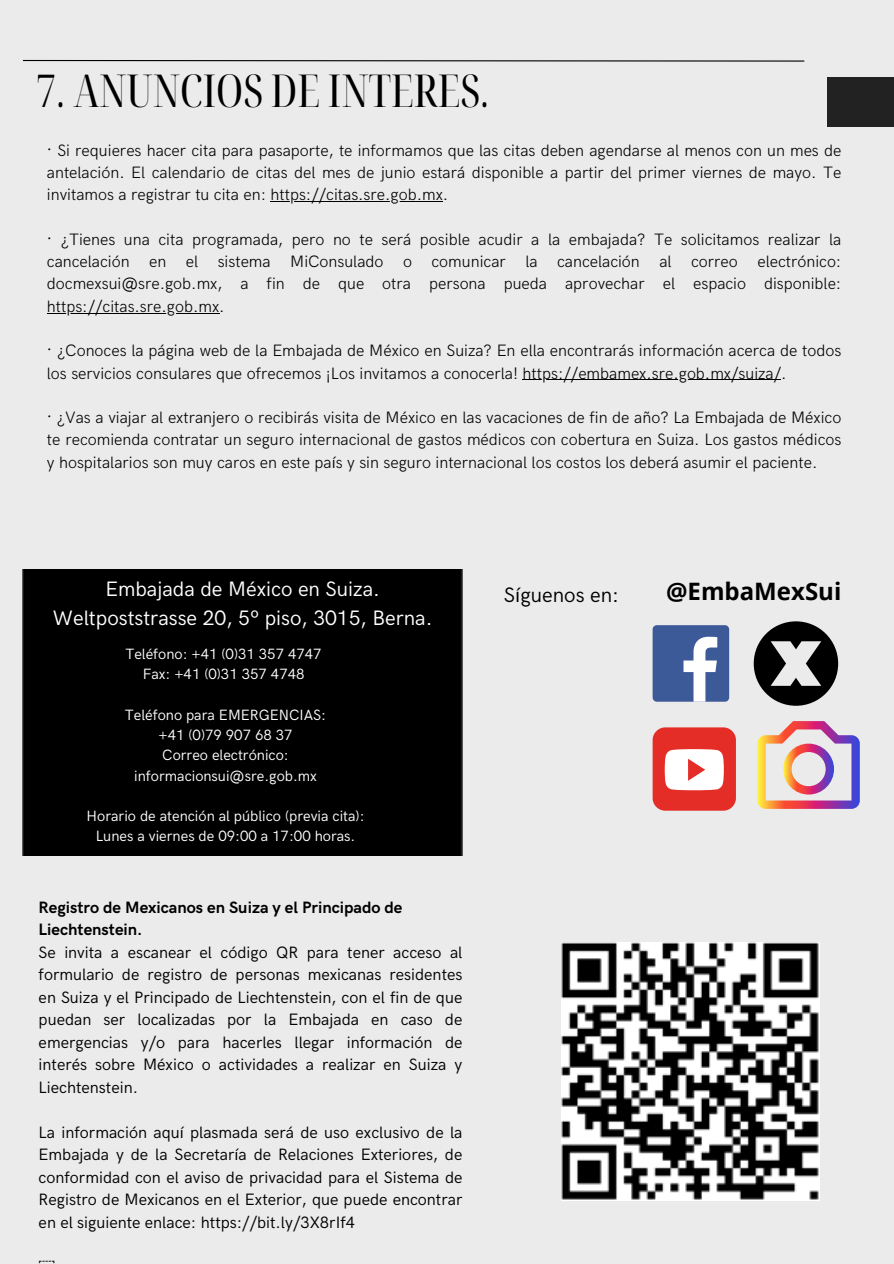
<style>
.page{position:relative;width:894px;height:1264px;background:#fff}
.page>*{position:absolute;margin:0;border:0;box-sizing:border-box;transform-origin:0 0}
.t1{font:extra-condensed 45.3px "Noto Serif Display";color:#000}
.t2{font:700 24px "Open Sans";color:#000}
.t3{font:20.85px/29.2px "HK Grotesk";color:#fff;text-align:center}
.t4{font:20.85px "HK Grotesk";color:#000}
.t5{font:300 16.5px/22.4px "HK Grotesk";color:#000;text-align:justify}
.t6{font:16.5px/22.5px "HK Grotesk";color:#000;text-align:justify}
.t7{font:700 16.5px/22.5px "HK Grotesk";color:#000}
.t8{font:14.85px/20.2px "HK Grotesk";color:#fff;text-align:center}
</style>
<div class="page">
<div style="left:0;top:0;width:893px;height:1263px;background:#ebebeb"></div>
<div style="left:826px;top:77px;width:67px;height:50px;background:#222"></div>
<svg style="left:23px;top:59px;width:782px;height:3px"></svg>
<img style="left:561px;top:942px;width:258px;height:258px">
<div style="left:23px;top:570px;width:439px;height:285px;background:#000"></div>
<div style="left:652px;top:625px;width:77px;height:76px;background:#3d5a98;border-radius:4px"></div>
<svg style="left:683px;top:636px;width:34px;height:65px"></svg>
<div style="left:652px;top:727px;width:83px;height:83px;background:#e52d27;border-radius:13px"></div>
<svg style="left:664px;top:749px;width:59px;height:41px;background:#fbe2e1"></svg>
<svg style="left:753px;top:621px;width:84px;height:84px"></svg>
<svg style="left:757px;top:721px;width:102px;height:87px"></svg>
<hr style="left:270px;top:201px;width:173px;height:1px;background:#000">
<hr style="left:47px;top:312px;width:172px;height:1px;background:#000">
<hr style="left:522px;top:379px;width:259px;height:1px;background:#000">
<h1 class="t1" style="left:36px;top:58px;width:455px">7. ANUNCIOS DE INTERES.</h1>
<p class="t5" style="left:47px;top:139px;width:795px">· Si requieres hacer cita para pasaporte, te informamos que las citas deben agendarse al menos con un mes de antelación. El calendario de citas del mes de junio estará disponible a partir del primer viernes de mayo. Te invitamos a registrar tu cita en: https://citas.sre.gob.mx.</p>
<p class="t5" style="left:47px;top:229px;width:795px">· ¿Tienes una cita programada, pero no te será posible acudir a la embajada? Te solicitamos realizar la cancelación en el sistema MiConsulado o comunicar la cancelación al correo electrónico: docmexsui@sre.gob.mx, a fin de que otra persona pueda aprovechar el espacio disponible: https://citas.sre.gob.mx.</p>
<p class="t5" style="left:47px;top:340px;width:795px">· ¿Conoces la página web de la Embajada de México en Suiza? En ella encontrarás información acerca de todos los servicios consulares que ofrecemos ¡Los invitamos a conocerla! https://embamex.sre.gob.mx/suiza/.</p>
<p class="t5" style="left:47px;top:407px;width:795px">· ¿Vas a viajar al extranjero o recibirás visita de México en las vacaciones de fin de año? La Embajada de México te recomienda contratar un seguro internacional de gastos médicos con cobertura en Suiza. Los gastos médicos y hospitalarios son muy caros en este país y sin seguro internacional los costos los deberá asumir el paciente.</p>
<p class="t3" style="left:53px;top:574px;width:381px">Embajada de México en Suiza.<br>Weltpoststrasse 20, 5º piso, 3015, Berna.</p>
<p class="t8" style="left:125px;top:644px;width:198px">Teléfono: +41 (0)31 357 4747<br>Fax: +41 (0)31 357 4748</p>
<p class="t8" style="left:125px;top:705px;width:203px">Teléfono para EMERGENCIAS: +41 (0)79 907 68 37<br>Correo electrónico: informacionsui@sre.gob.mx</p>
<p class="t8" style="left:87px;top:806px;width:279px">Horario de atención al público (previa cita):<br>Lunes a viernes de 09:00 a 17:00 horas.</p>
<p class="t7" style="left:39px;top:896px;width:365px">Registro de Mexicanos en Suiza y el Principado de<br>Liechtenstein.</p>
<p class="t6" style="left:39px;top:941px;width:425px">Se invita a escanear el código QR para tener acceso al formulario de registro de personas mexicanas residentes en Suiza y el Principado de Liechtenstein, con el fin de que puedan ser localizadas por la Embajada en caso de emergencias y/o para hacerles llegar información de interés sobre México o actividades a realizar en Suiza y Liechtenstein.</p>
<p class="t6" style="left:39px;top:1121px;width:425px">La información aquí plasmada será de uso exclusivo de la Embajada y de la Secretaría de Relaciones Exteriores, de conformidad con el aviso de privacidad para el Sistema de Registro de Mexicanos en el Exterior, que puede encontrar en el siguiente enlace: https://bit.ly/3X8rIf4</p>
<p class="t4" style="left:504px;top:583px;width:116px">Síguenos en:</p>
<h2 class="t2" style="left:665px;top:574px;width:177px">@EmbaMexSui</h2>
</div>
